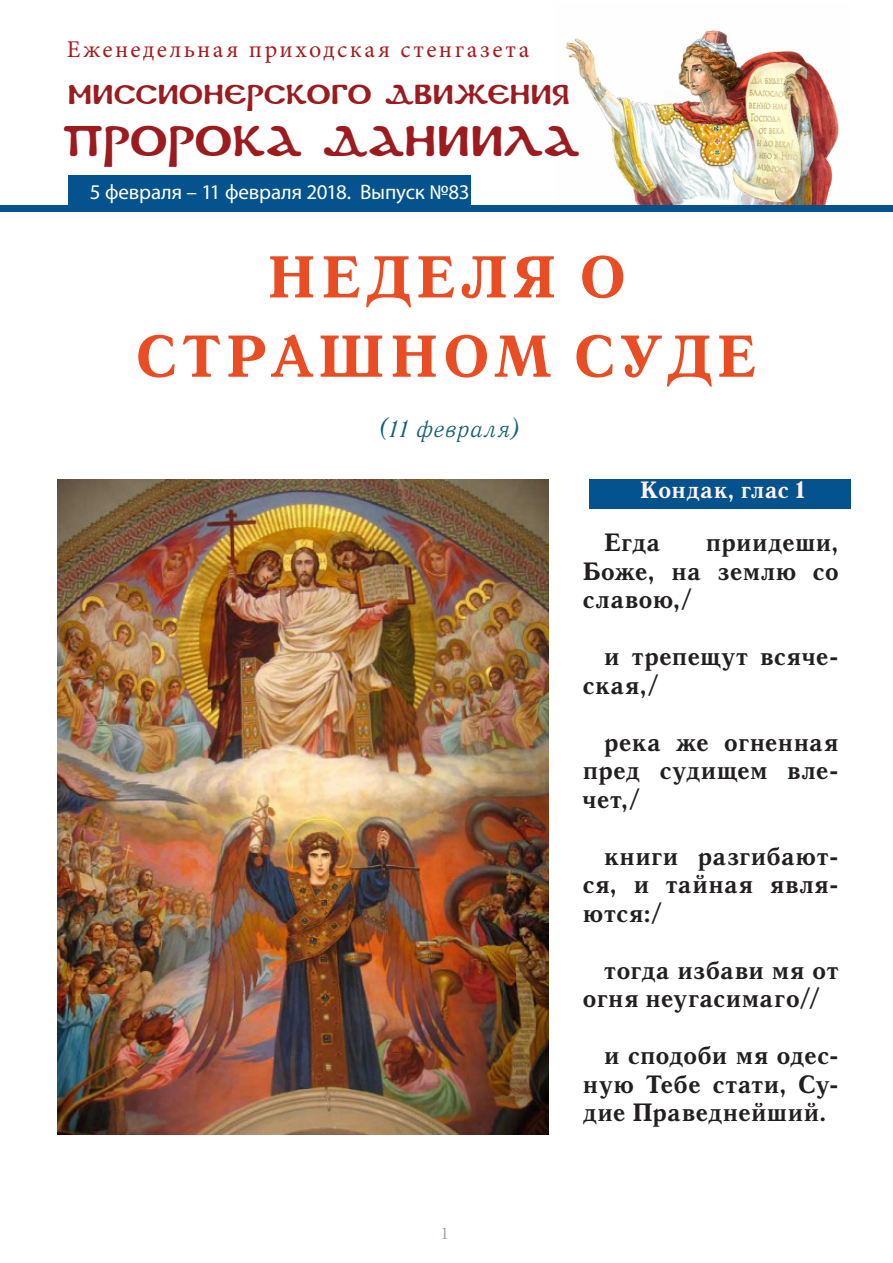
<style>
.page{position:relative;width:893px;height:1263px;background:#fff}
.page>*{position:absolute;margin:0;border:0;box-sizing:border-box;transform-origin:0 0}
.Название{font:700 60px "Quant Antiqua C";letter-spacing:.07em;color:#e84d24}
.t1{font:42px "DS Coptic";letter-spacing:.005em;color:#9b1b1e}
.t2{font:27px "DS Coptic";letter-spacing:.005em;color:#9b1b1e}
._2__Основной_текст{font:700 25.5px/28.5px "Quant Antiqua C";letter-spacing:-.015em;color:#231f20;text-align:justify}
.t3{font:24px "Minion Pro";letter-spacing:.105em;color:#aa181b}
.Тропарь_белый{font:700 24px "Quant Antiqua C";letter-spacing:-.015em;color:#fff2f2}
.Курсив_число_святого{font:italic 24px "Quant Antiqua C";letter-spacing:.005em;color:#156275}
.t4{font:21px "Myriad Pro";letter-spacing:-.01em;color:#fff}
.t5{font:18px "Minion Pro";color:#9fa9a4}
</style>
<div class="page">
<img style="left:555px;top:30px;width:295px;height:176px">
<div style="left:68px;top:175px;width:403px;height:34px;background:#04538e"></div>
<div style="left:0;top:206px;width:893px;height:6px;background:#04538e"></div>
<div style="left:589px;top:479px;width:262px;height:29px;background:#04538e"></div>
<img style="left:57px;top:479px;width:492px;height:655px">
<p class="t3" style="left:67px;top:33px;width:464px">Еженедельная приходская стенгазета</p>
<p class="t2" style="left:68px;top:77px;width:504px">Миссионерского движения</p>
<p class="t1" style="left:62px;top:113px;width:519px">ПРОРОКА ДАНИИЛА</p>
<p class="t4" style="left:90px;top:179px;width:381px">5 февраля – 11 февраля 2018. Выпуск №83</p>
<p class="Название" style="left:267px;top:245px;width:360px">НЕДЕЛЯ О</p>
<p class="Название" style="left:136px;top:324px;width:623px">СТРАШНОМ СУДЕ</p>
<p class="Курсив_число_святого" style="left:378px;top:415px;width:146px">(11 февраля)</p>
<p class="t5" style="left:440px;top:1221px;width:10px">1</p>
<p class="Тропарь_белый" style="left:640px;top:477px;width:167px">Кондак, глас 1</p>
<p class="_2__Основной_текст" style="left:604px;top:529px;width:58px">Егда</p>
<p class="_2__Основной_текст" style="left:583px;top:529px;width:258px;text-indent:123px">приидеши, Боже, на землю со славою,/</p>
<p class="_2__Основной_текст" style="left:583px;top:643px;width:258px;text-indent:21px">и трепещут всяче&shy;ская,/</p>
<p class="_2__Основной_текст" style="left:583px;top:728px;width:258px;text-indent:21px">река же огненная пред судищем вле&shy;чет,/</p>
<p class="_2__Основной_текст" style="left:583px;top:842px;width:258px;text-indent:21px">книги разгибают&shy;ся, и тайная явля&shy;ются:/</p>
<p class="_2__Основной_текст" style="left:583px;top:956px;width:258px;text-indent:21px">тогда избави мя от огня неугасимаго//</p>
<p class="_2__Основной_текст" style="left:583px;top:1042px;width:258px;text-indent:21px">и сподоби мя одес&shy;ную Тебе стати, Су&shy;дие Праведнейший.</p>
</div>
